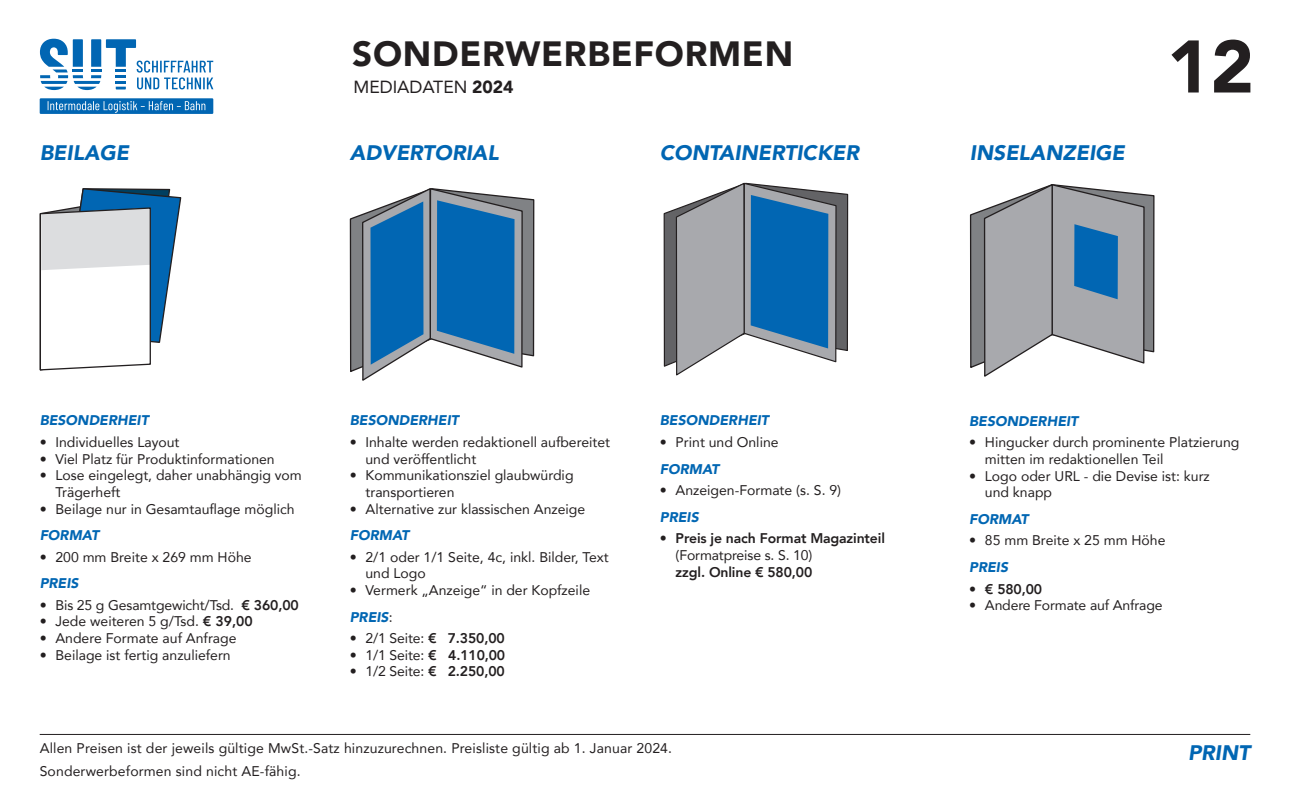
<style>
.page{position:relative;width:1290px;height:794px;background:#fff}
.page>*{position:absolute;margin:0;border:0;box-sizing:border-box;transform-origin:0 0}
.t1{font:900 73.5px "Avenir";color:#231f20}
.t2{font:900 35px "Avenir";letter-spacing:.02em;color:#231f20}
.t3{font:italic 900 21px "Avenir";color:#0166b3}
.t4{font:17.5px "Avenir";color:#231f20}
.t5{font:14px/16.6px "Avenir";color:#231f20}
.t6{font:italic 900 14px "Avenir";color:#0166b3}
.t7{font:800 14px/16.6px "Avenir";letter-spacing:-.01em;color:#231f20}
.s1{font-weight:900}
.s2{font-weight:800}
.s3{font-weight:400;font-style:normal;color:#231f20}
.s4{font-weight:400}
</style>
<div class="page">
<hr style="left:40px;top:734px;width:1210px;height:1px;background:#231f20">
<svg style="left:40px;top:39px;width:173px;height:51px"></svg>
<div style="left:40px;top:98px;width:173px;height:16px;background:#0166b3"></div>
<svg style="left:48px;top:101px;width:157px;height:12px"></svg>
<svg style="left:39px;top:188px;width:143px;height:183px"></svg>
<svg style="left:349px;top:188px;width:186px;height:193px"></svg>
<svg style="left:969px;top:184px;width:186px;height:193px"></svg>
<svg style="left:663px;top:182px;width:186px;height:194px"></svg>
<p class="t2" style="left:352px;top:24px;width:442px">SONDERWERBEFORMEN</p>
<p class="t4" style="left:353px;top:73px;width:162px">MEDIADATEN <span class="s1">2024</span></p>
<p class="t3" style="left:40px;top:135px;width:91px">BEILAGE</p>
<p class="t3" style="left:350px;top:135px;width:150px">ADVERTORIAL</p>
<p class="t3" style="left:660px;top:135px;width:201px">CONTAINERTICKER</p>
<p class="t3" style="left:970px;top:135px;width:156px">INSELANZEIGE</p>
<h1 class="t1" style="left:1167px;top:4px;width:89px">12</h1>
<p class="t6" style="left:40px;top:409px;width:111px">BESONDERHEIT</p>
<p class="t5" style="left:40px;top:433px;width:141px">• Individuelles Layout</p>
<p class="t5" style="left:40px;top:450px;width:236px">• Viel Platz für Produktinformationen</p>
<p class="t5" style="left:55px;top:467px;width:248px;text-indent:-16px">• Lose eingelegt, daher unabhängig vom<br>Trägerheft</p>
<p class="t5" style="left:40px;top:500px;width:256px">• Beilage nur in Gesamtauflage möglich</p>
<p class="t6" style="left:40px;top:523px;width:61px">FORMAT</p>
<p class="t5" style="left:40px;top:548px;width:213px">• 200 mm Breite x 269 mm Höhe</p>
<p class="t6" style="left:40px;top:572px;width:40px">PREIS</p>
<p class="t5" style="left:40px;top:596px;width:261px">• Bis 25 g Gesamtgewicht/Tsd. <span class="s2">€ 360,00</span></p>
<p class="t5" style="left:40px;top:613px;width:215px">• Jede weiteren 5 g/Tsd. <span class="s2">€ 39,00</span></p>
<p class="t5" style="left:40px;top:629px;width:198px">• Andere Formate auf Anfrage</p>
<p class="t5" style="left:40px;top:646px;width:193px">• Beilage ist fertig anzuliefern</p>
<p class="t6" style="left:350px;top:409px;width:111px">BESONDERHEIT</p>
<p class="t5" style="left:365px;top:433px;width:246px;text-indent:-16px">• Inhalte werden redaktionell aufbereitet und veröffentlicht</p>
<p class="t5" style="left:365px;top:467px;width:209px;text-indent:-16px">• Kommunikationsziel glaubwürdig transportieren</p>
<p class="t5" style="left:350px;top:500px;width:237px">• Alternative zur klassischen Anzeige</p>
<p class="t6" style="left:350px;top:523px;width:61px">FORMAT</p>
<p class="t5" style="left:365px;top:548px;width:245px;text-indent:-16px">• 2/1 oder 1/1 Seite, 4c, inkl. Bilder, Text und Logo</p>
<p class="t5" style="left:350px;top:581px;width:242px">• Vermerk „Anzeige“ in der Kopfzeile</p>
<p class="t6" style="left:350px;top:605px;width:44px">PREIS<span class="s3">:</span></p>
<p class="t5" style="left:350px;top:629px;width:156px">• 2/1 Seite: <span class="s2">€ 7.350,00</span></p>
<p class="t5" style="left:350px;top:646px;width:157px">• 1/1 Seite: <span class="s2">€ 4.110,00</span></p>
<p class="t5" style="left:350px;top:663px;width:156px">• 1/2 Seite: <span class="s2">€ 2.250,00</span></p>
<p class="t6" style="left:660px;top:409px;width:111px">BESONDERHEIT</p>
<p class="t5" style="left:660px;top:433px;width:120px">• Print und Online</p>
<p class="t6" style="left:660px;top:457px;width:61px">FORMAT</p>
<p class="t5" style="left:660px;top:481px;width:183px">• Anzeigen-Formate (s. S. 9)</p>
<p class="t6" style="left:660px;top:505px;width:40px">PREIS</p>
<p class="t7" style="left:676px;top:530px;width:211px;text-indent:-16px">• Preis je nach Format Magazinteil <span class="s4">(Formatpreise s. S. 10)<br></span>zzgl. Online € 580,00</p>
<p class="t5" style="left:40px;top:740px;width:634px">Allen Preisen ist der jeweils gültige MwSt.-Satz hinzuzurechnen. Preisliste gültig ab 1. Januar 2024.</p>
<p class="t5" style="left:40px;top:762px;width:262px">Sonderwerbeformen sind nicht AE-fähig.</p>
<p class="t6" style="left:969px;top:409px;width:111px">BESONDERHEIT</p>
<p class="t5" style="left:985px;top:434px;width:256px;text-indent:-16px">• Hingucker durch prominente Platzierung mitten im redaktionellen Teil</p>
<p class="t5" style="left:985px;top:467px;width:226px;text-indent:-16px">• Logo oder URL - die Devise ist: kurz und knapp</p>
<p class="t6" style="left:969px;top:507px;width:61px">FORMAT</p>
<p class="t5" style="left:969px;top:532px;width:198px">• 85 mm Breite x 25 mm Höhe</p>
<p class="t6" style="left:969px;top:555px;width:40px">PREIS</p>
<p class="t7" style="left:969px;top:580px;width:75px">• € 580,00</p>
<p class="t5" style="left:969px;top:596px;width:195px">• Andere Formate auf Anfrage</p>
<p class="t3" style="left:1188px;top:735px;width:64px">PRINT</p>
</div>
